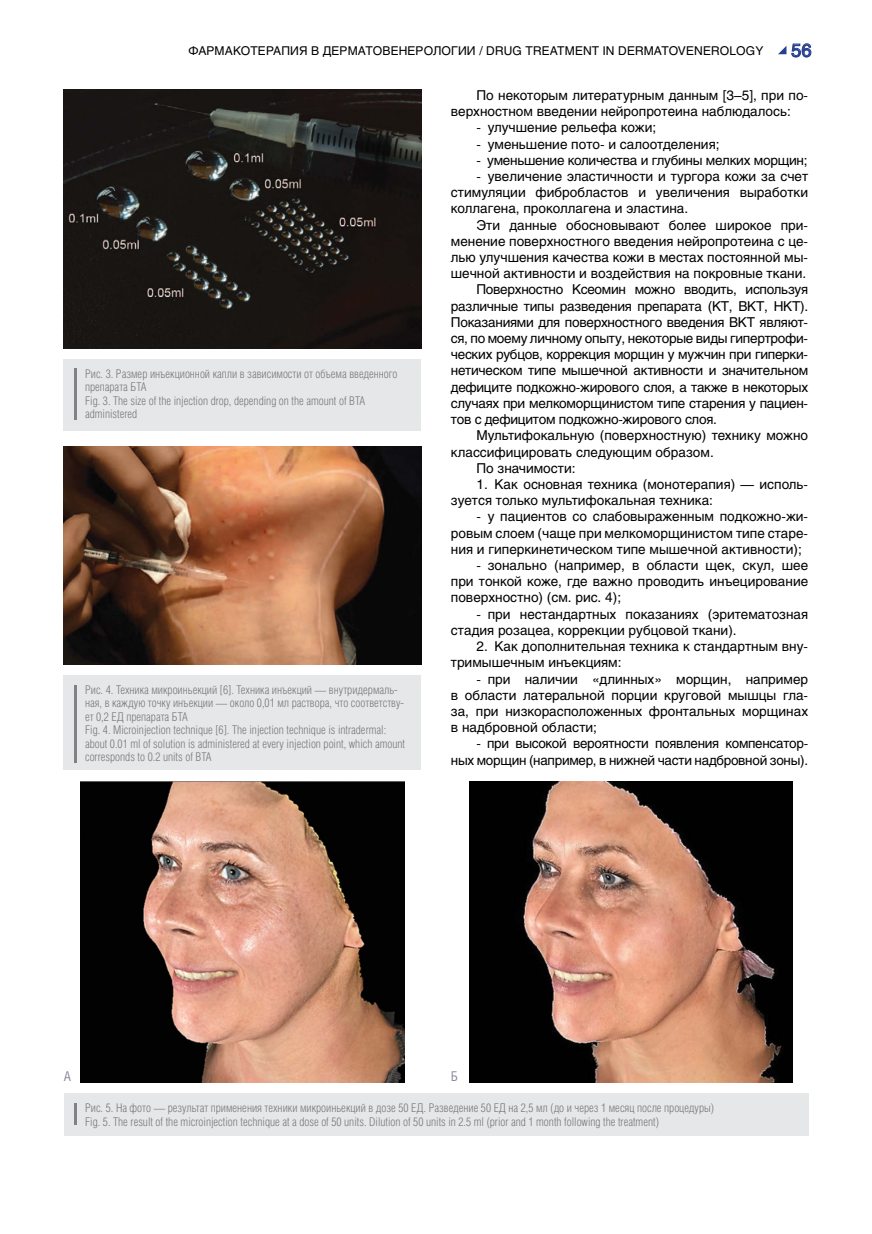
<style>
.page{position:relative;width:872px;height:1234px;background:#fff}
.page>*{position:absolute;margin:0;border:0;box-sizing:border-box;transform-origin:0 0}
.t1{font:18px "Helios C";color:#25408f}
.t2{font:13.5px/16.2px "Helios C";color:#000}
.t3{font:13.5px/16.2px "Helios C";letter-spacing:-.02em;color:#000;text-align:right}
.t4{font:13.5px "Helios Cond C";color:#9188a0}
.t5{font:12px/13.5px "Helios Cond Light C";color:#797a7d}
.t6{font:12px "Helios C";letter-spacing:.01em;color:#000}
</style>
<div class="page">
<svg style="left:778px;top:43px;width:33px;height:15px"></svg>
<div style="left:64px;top:359px;width:357px;height:71px;background:#e6e7e8"></div>
<div style="left:64px;top:675px;width:357px;height:94px;background:#e6e7e8"></div>
<hr style="left:74px;top:369px;width:3px;height:51px;background:#808285">
<hr style="left:74px;top:685px;width:3px;height:78px;background:#808285">
<img style="left:64px;top:89px;width:357px;height:260px">
<img style="left:64px;top:446px;width:357px;height:218px">
<img style="left:81px;top:781px;width:323px;height:301px">
<img style="left:469px;top:781px;width:323px;height:301px">
<div style="left:64px;top:1093px;width:744px;height:42px;background:#e6e7e8"></div>
<hr style="left:74px;top:1103px;width:3px;height:21px;background:#808285">
<p class="t6" style="left:188px;top:43px;width:576px">ФАРМАКОТЕРАПИЯ В ДЕРМАТОВЕНЕРОЛОГИИ / DRUG TREATMENT IN DERMATOVENEROLOGY</p>
<h1 class="t1" style="left:791px;top:39px;width:22px">56</h1>
<p class="t5" style="left:85px;top:366px;width:314px">Рис. 3. Размер инъекционной капли в зависимости от объема введенного препарата БТА<br>Fig. 3. The size of the injection drop, depending on the amount of BTA administered</p>
<p class="t5" style="left:85px;top:682px;width:321px">Рис. 4. Техника микроиньекций [6]. Техника инъекций — внутридермаль&shy;ная, в каждую точку инъекции — около 0,01 мл раствора, что соответству&shy;ет 0,2 ЕД препарата БТА<br>Fig. 4. Microinjection technique [6]. The injection technique is intradermal: about 0.01 ml of solution is administered at every injection point, which amount corresponds to 0.2 units of BTA</p>
<p class="t2" style="left:451px;top:87px;width:359px;text-indent:26px">По некоторым литературным данным [3–5], при по&shy;верхностном введении нейропротеина наблюдалось:</p>
<p class="t2" style="left:476px;top:119px;width:181px">- улучшение рельефа кожи;</p>
<p class="t2" style="left:476px;top:135px;width:245px">- уменьшение пото- и салоотделения;</p>
<p class="t3" style="left:476px;top:152px;width:333px">- уменьшение количества и глубины мелких морщин;</p>
<p class="t2" style="left:451px;top:168px;width:359px;text-align:justify;text-indent:26px">- увеличение эластичности и тургора кожи за счет стимуляции фибробластов и увеличения выработки коллагена, проколлагена и эластина.</p>
<p class="t2" style="left:476px;top:216px;width:333px">Эти данные обосновывают более широкое при-</p>
<p class="t2" style="left:451px;top:233px;width:359px">менение поверхностного введения нейропротеина с це-</p>
<p class="t2" style="left:451px;top:249px;width:359px">лью улучшения качества кожи в местах постоянной мы-</p>
<p class="t2" style="left:451px;top:265px;width:357px">шечной активности и воздействия на покровные ткани.</p>
<p class="t3" style="left:476px;top:281px;width:333px">Поверхностно Ксеомин можно вводить, используя</p>
<p class="t3" style="left:451px;top:297px;width:359px">различные типы разведения препарата (КТ, ВКТ, НКТ).</p>
<p class="t3" style="left:451px;top:314px;width:359px">Показаниями для поверхностного введения ВКТ являют-</p>
<p class="t3" style="left:451px;top:330px;width:359px">ся, по моему личному опыту, некоторые виды гипертрофи-</p>
<p class="t3" style="left:451px;top:346px;width:359px">ческих рубцов, коррекция морщин у мужчин при гиперки-</p>
<p class="t3" style="left:451px;top:362px;width:359px">нетическом типе мышечной активности и значительном</p>
<p class="t3" style="left:451px;top:378px;width:359px">дефиците подкожно-жирового слоя, а также в некоторых</p>
<p class="t3" style="left:451px;top:395px;width:359px">случаях при мелкоморщинистом типе старения у пациен-</p>
<p class="t3" style="left:451px;top:411px;width:267px">тов с дефицитом подкожно-жирового слоя.</p>
<p class="t2" style="left:476px;top:427px;width:333px">Мультифокальную (поверхностную) технику можно</p>
<p class="t2" style="left:451px;top:443px;width:264px">классифицировать следующим образом.</p>
<p class="t2" style="left:476px;top:459px;width:101px">По значимости:</p>
<p class="t2" style="left:451px;top:476px;width:359px;text-indent:26px">1. Как основная техника (монотерапия) — исполь&shy;зуется только мультифокальная техника:</p>
<p class="t2" style="left:451px;top:508px;width:359px;text-align:justify;text-indent:26px">- у пациентов со слабовыраженным подкожно-жи&shy;ровым слоем (чаще при мелкоморщинистом типе старе&shy;ния и гиперкинетическом типе мышечной активности);</p>
<p class="t2" style="left:451px;top:557px;width:359px;text-align:justify;text-indent:26px">- зонально (например, в области щек, скул, шее при тонкой коже, где важно проводить инъецирование поверхностно) (см. рис. 4);</p>
<p class="t2" style="left:451px;top:605px;width:359px;text-indent:26px">- при нестандартных показаниях (эритематозная стадия розацеа, коррекции рубцовой ткани).</p>
<p class="t2" style="left:451px;top:638px;width:359px;text-indent:26px">2. Как дополнительная техника к стандартным вну&shy;тримышечным инъекциям:</p>
<p class="t2" style="left:451px;top:670px;width:359px;text-align:justify;text-indent:26px">- при наличии «длинных» морщин, например в области латеральной порции круговой мышцы гла&shy;за, при низкорасположенных фронтальных морщинах в надбровной области;</p>
<p class="t3" style="left:451px;top:735px;width:359px">- при высокой вероятности появления компенсатор&shy;ных морщин (например, в нижней части надбровной зоны).</p>
<p class="t4" style="left:64px;top:1067px;width:9px">А</p>
<p class="t4" style="left:451px;top:1067px;width:9px">Б</p>
<p class="t5" style="left:85px;top:1100px;width:630px">Рис. 5. На фото — результат применения техники микроиньекций в дозе 50 ЕД. Разведение 50 ЕД на 2,5 мл (до и через 1 месяц после процедуры)<br>Fig. 5. The result of the microinjection technique at a dose of 50 units. Dilution of 50 units in 2.5 ml (prior and 1 month following the treatment)</p>
</div>
